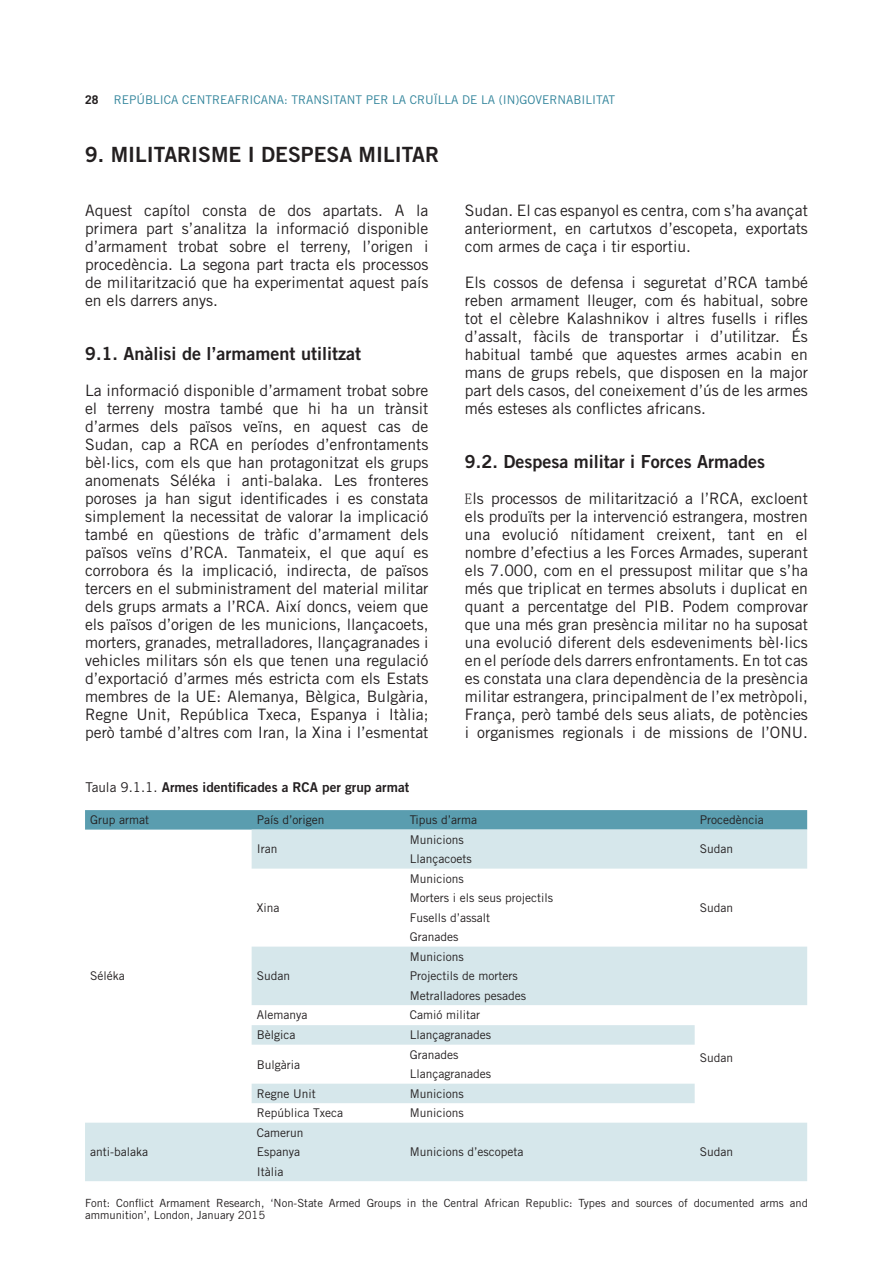
<style>
.page{position:relative;width:893px;height:1263px;background:#fff}
.page>*{position:absolute;margin:0;border:0;box-sizing:border-box;transform-origin:0 0}
.t1{font:21px "Trade Gothic LT Std Bd 2";color:#231f20}
.t2{font:18px "Trade Gothic LT Std Bd 2";color:#231f20}
.t3{font:15.75px/18px "Trade Gothic LT Std";color:#231f20;text-align:justify}
.t4{font:13.5px "Trade Gothic LT Std Bd 2";color:#231f20}
.t5{font:12px "Trade Gothic LT Std";color:#231f20}
.t6{font:12px "Trade Gothic LT Std";color:#31849b}
.t7{font:700 12px "Trade Gothic LT Std";color:#231f20}
.t8{font:11.25px/12px "Trade Gothic LT Std";color:#231f20}
.s1{font-family:"Trade Gothic LT Std"}
.s2{font-family:"Sim Sun";font-size:15px}
</style>
<div class="page">
<svg style="left:85px;top:810px;width:722px;height:20px;background:#5e9fb1"></svg>
<svg style="left:85px;top:830px;width:722px;height:351px"></svg>
<p class="t7" style="left:85px;top:92px;width:15px">28</p>
<p class="t6" style="left:114px;top:92px;width:503px">REPÚBLICA CENTREAFRICANA: TRANSITANT PER LA CRUÏLLA DE LA (IN)GOVERNABILITAT</p>
<p class="t1" style="left:85px;top:141px;width:356px">9. MILITARISME I DESPESA MILITAR</p>
<p class="t3" style="left:85px;top:201px;width:345px">Aquest capítol consta de dos apartats. A la primera part s’analitza la informació disponible d’armament trobat sobre el terreny, l’origen i procedència. La segona part tracta els processos de militarització que ha experimentat aquest país en els darrers anys.</p>
<p class="t2" style="left:85px;top:342px;width:277px">9.1. Anàlisi de l’armament utilitzat</p>
<p class="t3" style="left:85px;top:381px;width:345px">La informació disponible d’armament trobat sobre el terreny mostra també que hi ha un trànsit d’armes dels països veïns, en aquest cas de Sudan, cap a RCA en períodes d’enfrontaments bèl·lics, com els que han protagonitzat els grups anomenats Séléka i anti-balaka. Les fronteres poroses ja han sigut identificades i es constata simplement la necessitat de valorar la implicació també en qüestions de tràfic d’armament dels països veïns d’RCA. Tanmateix, el que aquí es corrobora és la implicació, indirecta, de països tercers en el subministrament del material militar dels grups armats a l’RCA. Així doncs, veiem que els països d’origen de les municions, llançacoets, morters, granades, metralladores, llançagranades i vehicles militars són els que tenen una regulació d’exportació d’armes més estricta com els Estats membres de la UE: Alemanya, Bèlgica, Bulgària, Regne Unit, República Txeca, Espanya i Itàlia; però també d’altres com Iran, la Xina i l’esmentat</p>
<p class="t4" style="left:85px;top:779px;width:325px"><span class="s1">Taula 9.1.1.</span> Armes identificades a RCA per grup armat</p>
<p class="t3" style="left:465px;top:201px;width:345px">Sudan. El cas espanyol es centra, com s’ha avançat anteriorment, en cartutxos d’escopeta, exportats com armes de caça i tir esportiu.</p>
<p class="t3" style="left:465px;top:273px;width:345px">Els cossos de defensa i seguretat d’RCA també reben armament lleuger, com és habitual, sobre tot el cèlebre Kalashnikov i altres fusells i rifles d’assalt, fàcils de transportar i d’utilitzar. És habitual també que aquestes armes acabin en mans de grups rebels, que disposen en la major part dels casos, del coneixement d’ús de les armes més esteses als conflictes africans.</p>
<p class="t2" style="left:465px;top:450px;width:302px">9.2. Despesa militar i Forces Armades</p>
<p class="t3" style="left:465px;top:489px;width:345px"><span class="s2">E</span>ls processos de militarització a l’RCA, excloent els produïts per la intervenció estrangera, mostren una evolució nítidament creixent, tant en el nombre d’efectius a les Forces Armades, superant els 7.000, com en el pressupost militar que s’ha més que triplicat en termes absoluts i duplicat en quant a percentatge del PIB. Podem comprovar que una més gran presència militar no ha suposat una evolució diferent dels esdeveniments bèl·lics en el període dels darrers enfrontaments. En tot cas es constata una clara dependència de la presència militar estrangera, principalment de l’ex metròpoli, França, però també dels seus aliats, de potències i organismes regionals i de missions de l’ONU.</p>
<p class="t5" style="left:90px;top:813px;width:60px">Grup armat</p>
<p class="t5" style="left:257px;top:813px;width:69px">País d’origen</p>
<p class="t5" style="left:410px;top:813px;width:69px">Tipus d’arma</p>
<p class="t5" style="left:700px;top:813px;width:66px">Procedència</p>
<p class="t5" style="left:90px;top:969px;width:36px">Séléka</p>
<p class="t5" style="left:90px;top:1145px;width:60px">anti-balaka</p>
<p class="t5" style="left:257px;top:842px;width:22px">Iran</p>
<p class="t5" style="left:257px;top:900px;width:24px">Xina</p>
<p class="t5" style="left:257px;top:969px;width:35px">Sudan</p>
<p class="t5" style="left:410px;top:832px;width:56px">Municions</p>
<p class="t5" style="left:410px;top:852px;width:64px">Llançacoets</p>
<p class="t5" style="left:410px;top:871px;width:56px">Municions</p>
<p class="t5" style="left:410px;top:891px;width:145px">Morters i els seus projectils</p>
<p class="t5" style="left:410px;top:910px;width:82px">Fusells d’assalt</p>
<p class="t5" style="left:410px;top:930px;width:50px">Granades</p>
<p class="t5" style="left:410px;top:949px;width:56px">Municions</p>
<p class="t5" style="left:410px;top:969px;width:109px">Projectils de morters</p>
<p class="t5" style="left:410px;top:988px;width:118px">Metralladores pesades</p>
<p class="t5" style="left:257px;top:1008px;width:52px">Alemanya</p>
<p class="t5" style="left:410px;top:1008px;width:72px">Camió militar</p>
<p class="t5" style="left:257px;top:1028px;width:40px">Bèlgica</p>
<p class="t5" style="left:410px;top:1028px;width:83px">Llançagranades</p>
<p class="t5" style="left:257px;top:1057px;width:45px">Bulgària</p>
<p class="t5" style="left:410px;top:1047px;width:50px">Granades</p>
<p class="t5" style="left:410px;top:1067px;width:83px">Llançagranades</p>
<p class="t5" style="left:257px;top:1086px;width:61px">Regne Unit</p>
<p class="t5" style="left:410px;top:1086px;width:56px">Municions</p>
<p class="t5" style="left:257px;top:1106px;width:88px">República Txeca</p>
<p class="t5" style="left:410px;top:1106px;width:56px">Municions</p>
<p class="t5" style="left:700px;top:842px;width:35px">Sudan</p>
<p class="t5" style="left:700px;top:900px;width:35px">Sudan</p>
<p class="t5" style="left:700px;top:1051px;width:35px">Sudan</p>
<p class="t5" style="left:257px;top:1125px;width:48px">Camerun</p>
<p class="t5" style="left:257px;top:1145px;width:45px">Espanya</p>
<p class="t5" style="left:410px;top:1145px;width:115px">Municions d’escopeta</p>
<p class="t5" style="left:700px;top:1145px;width:35px">Sudan</p>
<p class="t5" style="left:257px;top:1164px;width:28px">Itàlia</p>
<p class="t8" style="left:85px;top:1196px;width:724px">Font: Conflict Armament Research, ‘Non-State Armed Groups in the Central African Republic: Types and sources of documented arms and ammunition’, London, January 2015</p>
</div>
